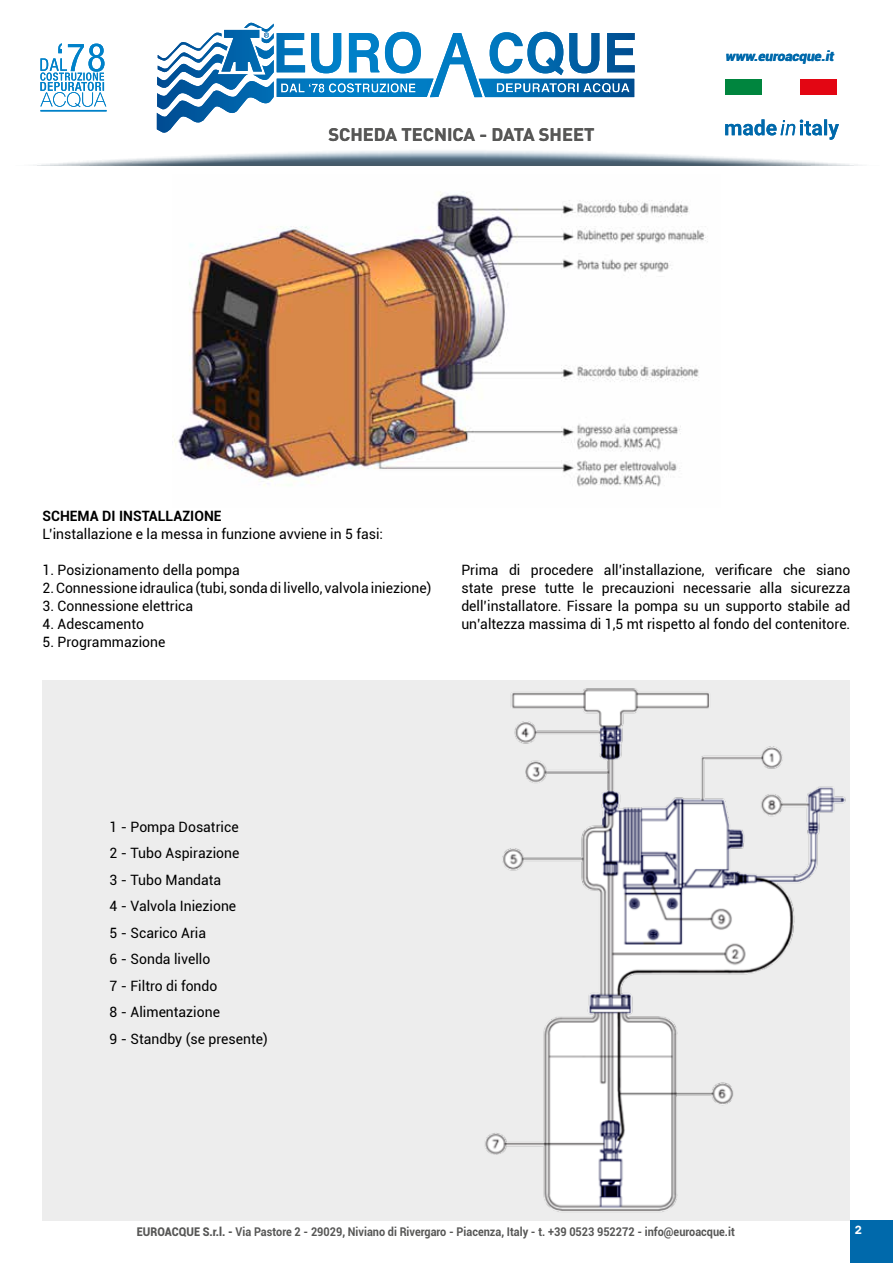
<style>
.page{position:relative;width:893px;height:1263px;background:#fff}
.page>*{position:absolute;margin:0;border:0;box-sizing:border-box;transform-origin:0 0}
.t1{font:700 18px "DIN";color:#575756}
.t2{font:14.25px/26.5px "Roboto";color:#000;text-align:justify}
.t3{font:700 14.25px "Roboto";color:#000}
.t4{font:italic 900 13.5px "Roboto";color:#0069ab}
.t5{font:13.5px "DIN Bold Alternate";color:#fff}
.t6{font:700 12px "Roboto";color:#575756;scale:.91 1}
.s1{font-weight:900}
</style>
<div class="page">
<div style="left:850px;top:1220px;width:43px;height:43px;background:#0069ab"></div>
<div style="left:43px;top:680px;width:807px;height:540px;background:#ededed"></div>
<div style="left:0;top:148px;width:893px;height:19px;background:#000;opacity:.47"></div>
<svg style="left:158px;top:23px;width:477px;height:74px"></svg>
<svg style="left:40px;top:43px;width:66px;height:64px"></svg>
<hr style="left:40px;top:110px;width:67px;height:1px;background:#0081c9">
<div style="left:725px;top:79px;width:37px;height:16px;background:#00853e"></div>
<div style="left:800px;top:79px;width:37px;height:16px;background:#e30613"></div>
<svg style="left:725px;top:119px;width:114px;height:21px"></svg>
<img style="left:172px;top:191px;width:536px;height:296px">
<img style="left:485px;top:688px;width:361px;height:524px">
<p class="t1" style="left:328px;top:123px;width:268px">SCHEDA TECNICA - DATA SHEET</p>
<p class="t4" style="left:725px;top:47px;width:113px">www.euroacque.it</p>
<p class="t3" style="left:43px;top:506px;width:181px">SCHEMA DI INSTALLAZIONE</p>
<p class="t2" style="left:43px;top:520px;width:342px">L’installazione e la messa in funzione avviene in 5 fasi:</p>
<p class="t2" style="left:43px;top:556px;width:199px">1. Posizionamento della pompa</p>
<p class="t2" style="left:43px;top:574px;width:390px">2. Connessione idraulica (tubi, sonda di livello, valvola iniezione)</p>
<p class="t2" style="left:43px;top:592px;width:152px">3. Connessione elettrica</p>
<p class="t2" style="left:43px;top:610px;width:103px">4. Adescamento</p>
<p class="t2" style="left:43px;top:628px;width:124px">5. Programmazione</p>
<p class="t2" style="left:461px;top:560px;width:391px;line-height:18px">Prima di procedere all’installazione, verificare che siano state prese tutte le precauzioni necessarie alla sicurezza dell’installatore. Fissare la pompa su un supporto stabile ad un’altezza massima di 1,5 mt rispetto al fondo del contenitore.</p>
<p class="t2" style="left:109px;top:813px;width:160px;text-align:left">1 - Pompa Dosatrice<br>2 - Tubo Aspirazione<br>3 - Tubo Mandata<br>4 - Valvola Iniezione<br>5 - Scarico Aria<br>6 - Sonda livello<br>7 - Filtro di fondo<br>8 - Alimentazione<br>9 - Standby (se presente)</p>
<p class="t6" style="left:137px;top:1223px;width:659px"><span class="s1">EUROACQUE S.r.l. -</span> Via Pastore 2 - 29029, Niviano di Rivergaro - Piacenza, Italy - t. +39 0523 952272 - info@euroacque.it</p>
<p class="t5" style="left:855px;top:1220px;width:9px">2</p>
</div>
